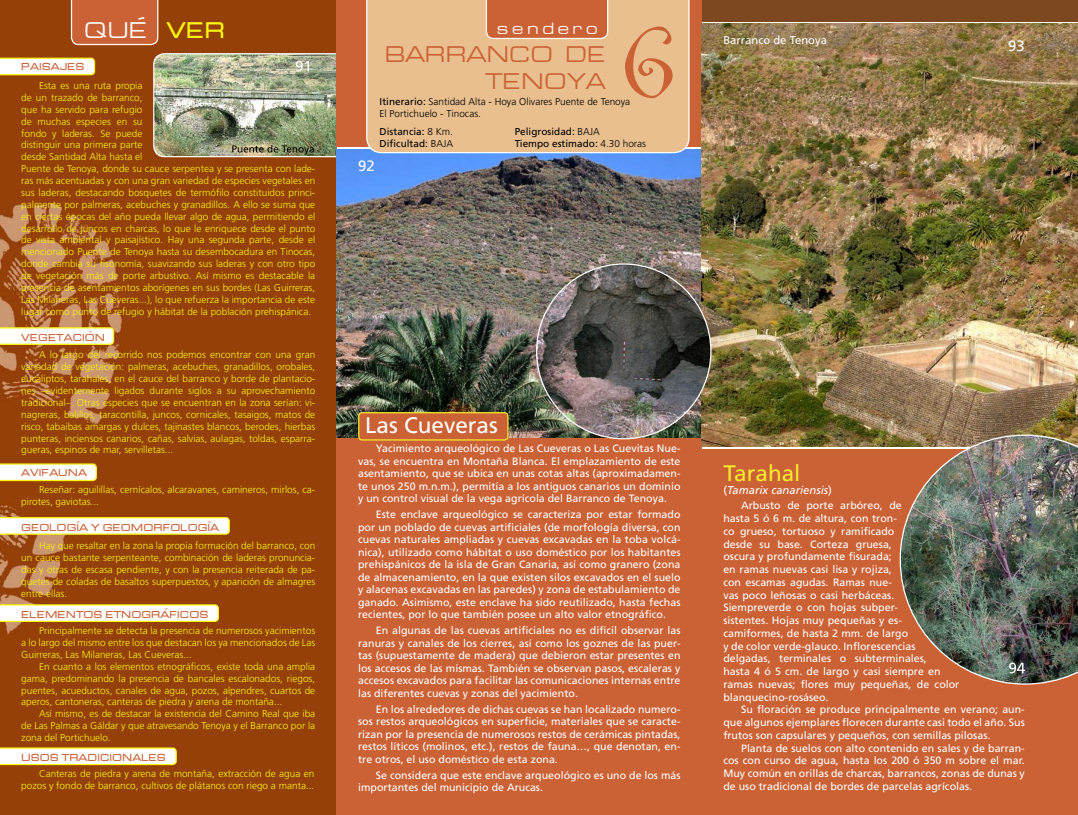
<style>
.page{position:relative;width:1078px;height:815px;background:#fff}
.page>*{position:absolute;margin:0;border:0;box-sizing:border-box;transform-origin:0 0}
.t1{font:106.25px "Curlz";color:#cb6236}
.t2{font:22.5px/27px "Brink Extended";color:#cb6236;text-align:right}
.t3{font:22.5px "Frutiger";color:#fff}
.t4{font:22.5px "Frutiger";color:#f5ea2e}
.t5{font:22.5px "Brink Extended";color:#fff}
.t6{font:22.5px "Brink Bold Extended";color:#f7f410}
.t7{font:16.25px "Brink Extended";letter-spacing:.2em;color:#fff}
.t8{font:15px "Frutiger";color:#fff}
.t9{font:italic 11.25px "Frutiger LT Std";color:#fff}
.t10{font:11.25px "Frutiger";color:#fff}
.t11{font:10.62px/12.5px "Frutiger";color:#fff;text-align:justify}
.t12{font:300 10px/11.9px "Frutiger LT Std";color:#f7f410;text-align:justify}
.t13{font:10px "Brink Bold Extended";color:#cb6236}
.t14{font:300 10px/12px "Frutiger LT Std";color:#000}
.t15{font:10px "Frutiger";color:#000}
.s1{font-family:"Frutiger";font-weight:400}
.s2{font-family:"Frutiger LT Std";font-weight:300}
.s3{font-family:"Frutiger";font-style:normal}
</style>
<div class="page">
<img style="left:0;top:0;width:336px;height:815px">
<img style="left:154px;top:54px;width:194px;height:103px;border-radius:11px">
<div style="left:153px;top:53px;width:196px;height:104px;border:1px solid #fff;border-radius:11px"></div>
<div style="left:337px;top:91px;width:20px;height:118px;background:linear-gradient(to right,#fff,#fff)"></div>
<div style="left:701px;top:0;width:376px;height:21px;background:#7d4720"></div>
<img style="left:336px;top:149px;width:365px;height:289px">
<div style="left:336px;top:438px;width:365px;height:377px;background:#cb6236"></div>
<div style="left:358px;top:413px;width:150px;height:27px;background:#cb6236;border-radius:4px"></div>
<div style="left:358px;top:412px;width:150px;height:29px;border:1px solid #f5ea2e;border-radius:4px"></div>
<div style="left:336px;top:0;width:365px;height:146px;background:#cb6236"></div>
<div style="left:701px;top:449px;width:376px;height:366px;background:#cb6236"></div>
<svg style="left:366px;top:0;width:323px;height:153px;background:#e6b788"></svg>
<svg style="left:0;top:58px;width:95px;height:17px"></svg>
<svg style="left:0;top:463px;width:97px;height:18px"></svg>
<svg style="left:0;top:747px;width:177px;height:18px"></svg>
<img style="left:701px;top:24px;width:376px;height:422px">
<img style="left:536px;top:264px;width:174px;height:175px;border-radius:50%">
<img style="left:899px;top:434px;width:178px;height:251px">
<svg style="left:232px;top:145px;width:82px;height:10px"></svg>
<svg style="left:296px;top:61px;width:13px;height:11px"></svg>
<svg style="left:1008px;top:663px;width:16px;height:10px"></svg>
<svg style="left:71px;top:0;width:87px;height:45px;background:#cd693f"></svg>
<svg style="left:0;top:327px;width:114px;height:18px"></svg>
<svg style="left:0;top:517px;width:230px;height:18px"></svg>
<svg style="left:0;top:604px;width:219px;height:18px"></svg>
<h2 class="t5" style="left:85px;top:21px;width:64px">QUE</h2>
<h2 class="t6" style="left:166px;top:21px;width:60px">VER</h2>
<p class="t13" style="left:21px;top:63px;width:65px">PAISAJES</p>
<p class="t12" style="left:21px;top:80px;width:295px;text-align:left;text-indent:18px">Esta es una ruta propia<br>de un trazado de barranco,<br>que ha servido para refugio<br>de muchas especies en su<br>fondo y laderas. Se puede<br>distinguir una primera parte<br>desde Santidad Alta hasta el<br>Puente de Tenoya, donde su cauce serpentea y se presenta con lade&shy;ras más acentuadas y con una gran variedad de especies vegetales en sus laderas, destacando bosquetes de termófilo constituidos princi&shy;palmente por palmeras, acebuches y granadillos. A ello se suma que en ciertas épocas del año pueda llevar algo de agua, permitiendo el desarrollo de juncos en charcas, lo que le enriquece desde el punto de vista ambiental y paisajístico. Hay una segunda parte, desde el mencionado Puente de Tenoya hasta su desembocadura en Tinocas, donde cambia su fisonomía, suavizando sus laderas y con otro tipo de vegetación más de porte arbustivo. Así mismo es destacable la presencia de asentamientos aborígenes en sus bordes (Las Guirreras, Las Milaneras, Las Cueveras...), lo que refuerza la importancia de este lugar como punto de refugio y hábitat de la población prehispánica.</p>
<p class="t13" style="left:21px;top:333px;width:85px">VEGETACION</p>
<p class="t12" style="left:21px;top:350px;width:295px;text-indent:18px">A lo largo del recorrido nos podemos encontrar con una gran variedad de vegetación: palmeras, acebuches, granadillos, orobales, eucaliptos, tarahales, en el cauce del barranco y borde de plantacio&shy;nes –evidentemente ligados durante siglos a su aprovechamiento tradicional–. Otras especies que se encuentran en la zona serían: vi&shy;nagreras, balillos, taracontilla, juncos, cornicales, tasaigos, matos de risco, tabaibas amargas y dulces, tajinastes blancos, berodes, hierbas punteras, inciensos canarios, cañas, salvias, aulagas, toldas, esparra&shy;gueras, espinos de mar, servilletas...</p>
<p class="t12" style="left:21px;top:484px;width:295px;text-indent:18px">Reseñar: aguilillas, cernícalos, alcaravanes, camineros, mirlos, ca&shy;pirotes, gaviotas...</p>
<p class="t12" style="left:21px;top:540px;width:295px;text-indent:18px">Hay que resaltar en la zona la propia formación del barranco, con un cauce bastante serpenteante, combinación de laderas pronuncia&shy;das y otras de escasa pendiente, y con la presencia reiterada de pa&shy;quetes de coladas de basaltos superpuestos, y aparición de almagres entre ellas.</p>
<p class="t12" style="left:21px;top:625px;width:295px;text-indent:18px">Principalmente se detecta la presencia de numerosos yacimientos a lo largo del mismo entre los que destacan los ya mencionados de Las Guirreras, Las Milaneras, Las Cueveras...</p>
<p class="t12" style="left:21px;top:661px;width:295px;text-indent:18px">En cuanto a los elementos etnográficos, existe toda una amplia gama, predominando la presencia de bancales escalonados, riegos, puentes, acueductos, canales de agua, pozos, alpendres, cuartos de aperos, cantoneras, canteras de piedra y arena de montaña...</p>
<p class="t12" style="left:21px;top:708px;width:295px;text-indent:18px">Así mismo, es de destacar la existencia del Camino Real que iba de Las Palmas a Gáldar y que atravesando Tenoya y el Barranco por la zona del Portichuelo.</p>
<p class="t12" style="left:21px;top:768px;width:294px;text-align:right">Canteras de piedra y arena de montaña, extracción de agua en pozos y fondo de barranco, cultivos de plátanos con riego a manta...</p>
<p class="t13" style="left:21px;top:468px;width:67px">AVIFAUNA</p>
<p class="t13" style="left:21px;top:523px;width:199px">GEOLOGIA Y GEOMORFOLOGIA</p>
<p class="t13" style="left:21px;top:610px;width:189px">ELEMENTOS ETNOGRAFICOS</p>
<p class="t13" style="left:21px;top:753px;width:146px">USOS TRADICIONALES</p>
<h3 class="t7" style="left:497px;top:21px;width:102px">sendero</h3>
<h1 class="t1" style="left:621px;top:-12px;width:56px">6</h1>
<h2 class="t2" style="left:385px;top:43px;width:222px">BARRANCO DE<br>TENOYA</h2>
<p class="t14" style="left:379px;top:96px;width:252px"><span class="s1">Itinerario:</span> Santidad Alta - Hoya Olivares Puente de Tenoya<br>El Portichuelo - Tinocas.</p>
<p class="t15" style="left:379px;top:127px;width:75px">Distancia: <span class="s2">8 Km.</span></p>
<p class="t15" style="left:514px;top:127px;width:87px">Peligrosidad: <span class="s2">BAJA</span></p>
<p class="t15" style="left:379px;top:139px;width:75px">Dificultad: <span class="s2">BAJA</span></p>
<p class="t15" style="left:514px;top:139px;width:133px">Tiempo estimado: <span class="s2">4.30 horas</span></p>
<h3 class="t8" style="left:358px;top:160px;width:18px">92</h3>
<p class="t10" style="left:723px;top:36px;width:105px">Barranco de Tenoya</p>
<h3 class="t8" style="left:1007px;top:39px;width:18px">93</h3>
<h2 class="t3" style="left:365px;top:416px;width:134px">Las Cueveras</h2>
<p class="t11" style="left:358px;top:443px;width:324px;text-indent:18px">Yacimiento arqueológico de Las Cueveras o Las Cuevitas Nue&shy;vas, se encuentra en Montaña Blanca. El emplazamiento de este asentamiento, que se ubica en unas cotas altas (aproximadamen&shy;te unos 250 m.n.m.), permitía a los antiguos canarios un dominio y un control visual de la vega agrícola del Barranco de Tenoya.</p>
<p class="t11" style="left:358px;top:509px;width:324px;text-indent:18px">Este enclave arqueológico se caracteriza por estar formado por un poblado de cuevas artificiales (de morfología diversa, con cuevas naturales ampliadas y cuevas excavadas en la toba volcá&shy;nica), utilizado como hábitat o uso doméstico por los habitantes prehispánicos de la isla de Gran Canaria, así como granero (zona de almacenamiento, en la que existen silos excavados en el suelo y alacenas excavadas en las paredes) y zona de estabulamiento de ganado. Asimismo, este enclave ha sido reutilizado, hasta fechas recientes, por lo que también posee un alto valor etnográfico.</p>
<p class="t11" style="left:358px;top:625px;width:324px;text-indent:18px">En algunas de las cuevas artificiales no es difícil observar las ranuras y canales de los cierres, así como los goznes de las puer&shy;tas (supuestamente de madera) que debieron estar presentes en los accesos de las mismas. También se observan pasos, escaleras y accesos excavados para facilitar las comunicaciones internas entre las diferentes cuevas y zonas del yacimiento.</p>
<p class="t11" style="left:358px;top:704px;width:324px;text-indent:18px">En los alrededores de dichas cuevas se han localizado numero&shy;sos restos arqueológicos en superficie, materiales que se caracte&shy;rizan por la presencia de numerosos restos de cerámicas pintadas, restos líticos (molinos, etc.), restos de fauna…, que denotan, en&shy;tre otros, el uso doméstico de esta zona.</p>
<p class="t11" style="left:358px;top:770px;width:324px;text-indent:18px">Se considera que este enclave arqueológico es uno de los más importantes del municipio de Arucas.</p>
<h2 class="t4" style="left:723px;top:464px;width:79px">Tarahal</h2>
<p class="t9" style="left:723px;top:485px;width:110px"><span class="s3">(</span>Tamarix canariensis<span class="s3">)</span></p>
<p class="t11" style="left:723px;top:500px;width:237px;text-align:left;text-indent:18px">Arbusto de porte arbóreo, de<br>hasta 5 ó 6 m. de altura, con tron-<br>co grueso, tortuoso y ramificado<br>desde su base. Corteza gruesa,<br>oscura y profundamente fisurada;<br>en ramas nuevas casi lisa y rojiza,<br>con escamas agudas. Ramas nue-<br>vas poco leñosas o casi herbáceas.<br>Siempreverde o con hojas subper-<br>sistentes. Hojas muy pequeñas y es&shy;camiformes, de hasta 2 mm. de largo<br>y de color verde-glauco. Inflorescencias delgadas, terminales o subterminales,<br>hasta 4 ó 5 cm. de largo y casi siempre en ramas nuevas; flores muy pequeñas, de color blanquecino-rosáseo.</p>
<p class="t11" style="left:723px;top:704px;width:303px;text-indent:18px">Su floración se produce principalmente en verano; aun&shy;que algunos ejemplares florecen durante casi todo el año. Sus frutos son capsulares y pequeños, con semillas pilosas.</p>
<p class="t11" style="left:723px;top:742px;width:303px;text-indent:18px">Planta de suelos con alto contenido en sales y de barran&shy;cos con curso de agua, hasta los 200 ó 350 m sobre el mar.<br>Muy común en orillas de charcas, barrancos, zonas de dunas y de uso tradicional de bordes de parcelas agrícolas.</p>
</div>
